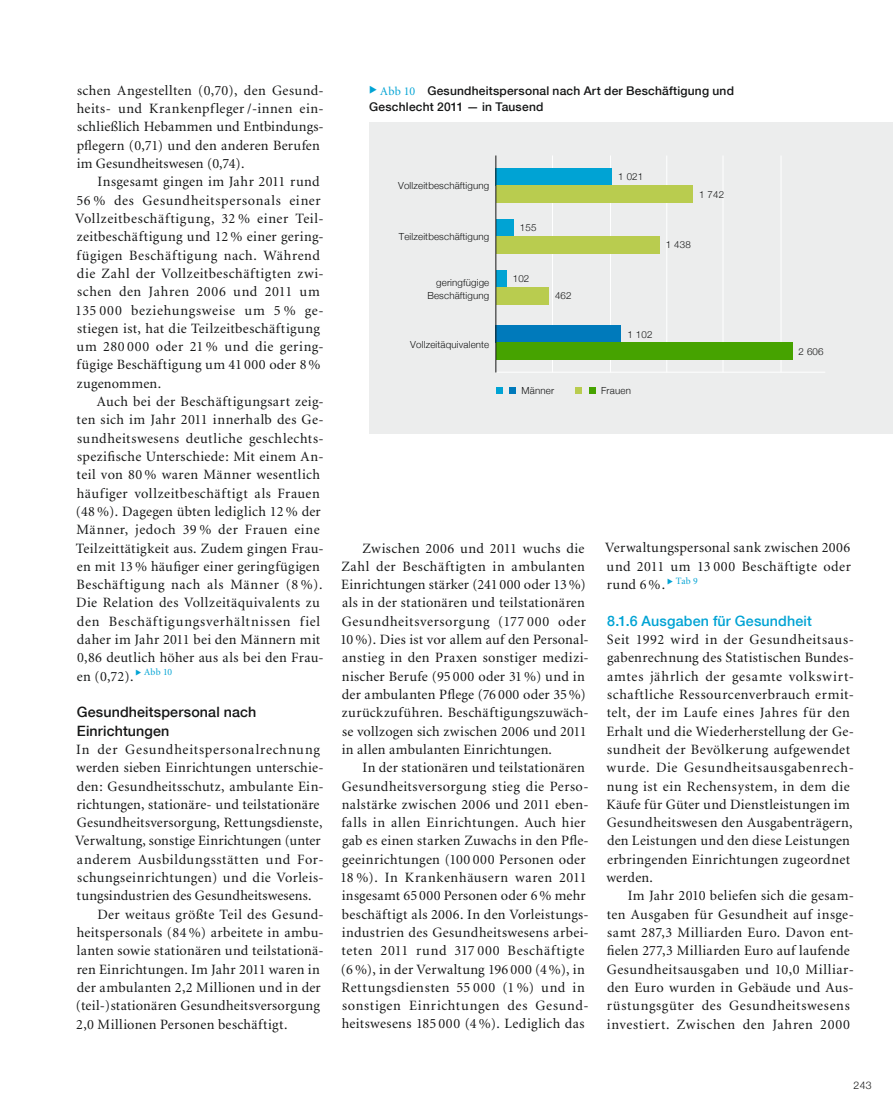
<style>
.page{position:relative;width:893px;height:1106px;background:#fff}
.page>*{position:absolute;margin:0;border:0;box-sizing:border-box;transform-origin:0 0}
.t1{font:14.25px/18.3px "Minion Regular 22";letter-spacing:.03em;color:#151616}
.t2{font:14.25px "Minion Regular 22";letter-spacing:.01em;color:#151616}
.t3{font:14.25px "Minion Regular 22";letter-spacing:.005em;color:#151616}
.t4{font:14.25px/18.3px "Helvetica Neue Medium 6";letter-spacing:.01em;color:#151616}
.t5{font:14.25px "Minion Regular 22";letter-spacing:.055em;color:#151616}
.t6{font:14.25px "Helvetica Neue Medium 7";letter-spacing:.01em;color:#00a3d4}
.t7{font:12px/16.5px "Helvetica Neue Medium 6";letter-spacing:.015em;color:#151616}
.t8{font:10.5px "Helvetica Neue Light 6";color:#151616}
.t9{font:9.75px/12.8px "Helvetica Neue Light 6";letter-spacing:.015em;color:#151616;text-align:right}
.s1{color:#00a3d4}
.s2{font-family:"Minion Regular 22";color:#00a3d4}
</style>
<div class="page">
<div style="left:369px;top:122px;width:524px;height:311px;background:#eceded"></div>
<hr style="left:781px;top:155px;width:1px;height:217px;background:#fff">
<hr style="left:723px;top:155px;width:1px;height:217px;background:#fff">
<hr style="left:666px;top:155px;width:1px;height:217px;background:#fff">
<hr style="left:610px;top:155px;width:1px;height:217px;background:#fff">
<hr style="left:552px;top:155px;width:1px;height:217px;background:#fff">
<hr style="left:496px;top:372px;width:329px;height:1px;background:#fff">
<div style="left:496px;top:169px;width:116px;height:17px;background:#00a3d4"></div>
<div style="left:496px;top:186px;width:197px;height:17px;background:#b9cc4f"></div>
<div style="left:496px;top:219px;width:17px;height:17px;background:#00a3d4"></div>
<div style="left:496px;top:236px;width:163px;height:17px;background:#b9cc4f"></div>
<div style="left:496px;top:270px;width:10px;height:17px;background:#00a3d4"></div>
<div style="left:496px;top:287px;width:53px;height:17px;background:#b9cc4f"></div>
<div style="left:496px;top:326px;width:125px;height:17px;background:#007abb"></div>
<div style="left:496px;top:343px;width:296px;height:17px;background:#46a300"></div>
<div style="left:509px;top:387px;width:7px;height:7px;background:#007abb"></div>
<div style="left:496px;top:387px;width:7px;height:7px;background:#00a3d4"></div>
<div style="left:589px;top:387px;width:7px;height:7px;background:#46a300"></div>
<div style="left:576px;top:387px;width:6px;height:7px;background:#b9cc4f"></div>
<hr style="left:495px;top:155px;width:1px;height:217px;background:#151616">
<p class="t1" style="left:77px;top:82px;width:249px">schen Angestellten (0,70), den Gesund&shy;heits- und Krankenpfleger / -innen ein&shy;schließlich Hebammen und Entbindungs&shy;pflegern (0,71) und den anderen Berufen im Gesundheitswesen (0,74).</p>
<p class="t1" style="left:75px;top:173px;width:250px;text-indent:22px">Insgesamt gingen im Jahr 2011 rund 56 % des Gesundheitspersonals einer Vollzeitbeschäftigung, 32 % einer Teil&shy;zeitbeschäftigung und 12 % einer gering&shy;fügigen Beschäftigung nach. Während die Zahl der Vollzeitbeschäftigten zwi&shy;schen den Jahren 2006 und 2011 um 135 000 beziehungsweise um 5 % ge&shy;stiegen ist, hat die Teilzeitbeschäftigung um 280 000 oder 21 % und die gering&shy;fügige Beschäftigung um 41 000 oder 8 % zugenommen.</p>
<p class="t1" style="left:76px;top:393px;width:250px;text-indent:21px">Auch bei der Beschäftigungsart zeig&shy;ten sich im Jahr 2011 innerhalb des Ge&shy;sundheitswesens deutliche geschlechts&shy;spezifische Unterschiede: Mit einem An&shy;teil von 80 % waren Männer wesentlich häu figer vollzeitbeschäftigt als Frauen (48 %). Dagegen übten lediglich 12 % der Männer, jedoch 39 % der Frauen eine Teilzeit tätigkeit aus. Zudem gingen Frau&shy;en mit 13 % häufiger einer geringfügigen Beschäftigung nach als Männer (8 %).<br>Die Relation des Vollzeitäquivalents zu den Beschäftigungsverhältnissen fiel daher im Jahr 2011 bei den Männern mit 0,86 deutlich höher aus als bei den Frau&shy;en (0,72). <sup>◆</sup> <sup>Abb</sup> <sup>10</sup></p>
<p class="t4" style="left:77px;top:702px;width:181px">Gesundheitspersonal nach<br>Einrichtungen</p>
<p class="t5" style="left:76px;top:742px;width:245px">In der Gesundheitspersonalrechnung</p>
<p class="t1" style="left:76px;top:759px;width:249px">werden sieben Einrichtungen unterschie-</p>
<p class="t1" style="left:77px;top:777px;width:248px">den: Gesundheitsschutz, ambulante Ein-</p>
<p class="t2" style="left:77px;top:797px;width:244px">richtungen, stationäre- und teilstationäre</p>
<p class="t1" style="left:77px;top:814px;width:247px">Gesundheitsversorgung, Rettungsdienste,</p>
<p class="t3" style="left:75px;top:834px;width:247px">Verwaltung, sonstige Ein richtungen (unter</p>
<p class="t1" style="left:77px;top:850px;width:248px">anderem Ausbildungsstätten und For-</p>
<p class="t1" style="left:77px;top:869px;width:248px">schungseinrichtungen) und die Vorleis-</p>
<p class="t1" style="left:77px;top:887px;width:237px">tungsindustrien des Gesundheitswesens.</p>
<p class="t1" style="left:97px;top:905px;width:228px">Der weitaus größte Teil des Gesund-</p>
<p class="t1" style="left:77px;top:923px;width:249px">heitspersonals (84 %) arbeitete in ambu-</p>
<p class="t1" style="left:77px;top:942px;width:248px">lanten sowie stationären und teilstationä-</p>
<p class="t1" style="left:77px;top:960px;width:245px">ren Einrichtungen. Im Jahr 2011 waren in</p>
<p class="t1" style="left:77px;top:978px;width:245px">der ambulanten 2,2 Millionen und in der</p>
<p class="t1" style="left:76px;top:997px;width:245px">(teil-)stationären Gesundheitsversorgung</p>
<p class="t1" style="left:76px;top:1015px;width:213px">2,0 Millionen Personen beschäftigt.</p>
<p class="t7" style="left:369px;top:82px;width:366px"><span class="s1">◆</span> <span class="s2">Abb 10</span> Gesundheitspersonal nach Art der Beschäftigung und<br>Geschlecht 2011 — in Tausend</p>
<p class="t9" style="left:398px;top:179px;width:93px">Vollzeitbeschäftigung</p>
<p class="t9" style="left:399px;top:229px;width:92px">Teilzeitbeschäftigung</p>
<p class="t9" style="left:427px;top:275px;width:63px">geringfügige<br>Beschäftigung</p>
<p class="t9" style="left:410px;top:338px;width:81px">Vollzeitäquivalente</p>
<p class="t9" style="left:520px;top:221px;width:18px">155</p>
<p class="t9" style="left:513px;top:272px;width:18px">102</p>
<p class="t9" style="left:555px;top:289px;width:18px">462</p>
<p class="t9" style="left:618px;top:170px;width:26px">1 021</p>
<p class="t9" style="left:699px;top:187px;width:26px">1 742</p>
<p class="t9" style="left:666px;top:238px;width:26px">1 438</p>
<p class="t9" style="left:627px;top:327px;width:26px">1 102</p>
<p class="t9" style="left:521px;top:384px;width:34px">Männer</p>
<p class="t9" style="left:601px;top:384px;width:31px">Frauen</p>
<p class="t9" style="left:799px;top:344px;width:26px">2 606</p>
<p class="t1" style="left:340px;top:539px;width:250px;text-indent:22px">Zwischen 2006 und 2011 wuchs die Zahl der Beschäftigten in ambulanten Einrichtungen stärker (241 000 oder 13 %) als in der stationären und teilstatio nären Gesundheitsversorgung (177 000 oder 10 %). Dies ist vor allem auf den Personal&shy;anstieg in den Praxen sonstiger medizi&shy;nischer Berufe (95 000 oder 31 %) und in der ambulanten Pflege (76 000 oder 35 %) zurückzuführen. Beschäftigungszuwäch&shy;se vollzogen sich zwischen 2006 und 2011 in allen ambulanten Einrichtungen.</p>
<p class="t1" style="left:340px;top:759px;width:250px;text-indent:22px">In der stationären und teilstationären Gesundheitsversorgung stieg die Perso&shy;nalstärke zwischen 2006 und 2011 eben&shy;falls in allen Einrichtungen. Auch hier gab es einen starken Zuwachs in den Pfle&shy;geeinrichtungen (100 000 Personen oder 18 %). In Krankenhäusern waren 2011 insgesamt 65 000 Personen oder 6 % mehr beschäftigt als 2006. In den Vorleistungs&shy;industrien des Gesundheitswesens arbei&shy;teten 2011 rund 317 000 Beschäftigte (6 %), in der Verwaltung 196 000 (4 %), in Rettungsdiensten 55 000 (1 %) und in sonstigen Einrichtungen des Gesund&shy;heitswesens 185 000 (4 %). Lediglich das</p>
<p class="t1" style="left:605px;top:539px;width:247px;text-align:justify">Verwaltungspersonal sank zwischen 2006 und 2011 um 13 000 Beschäftigte oder rund 6 %. <sup>◆</sup> <sup>Tab</sup> <sup>9</sup></p>
<p class="t6" style="left:607px;top:609px;width:206px">8.1.6 Ausgaben für Gesundheit</p>
<p class="t1" style="left:606px;top:631px;width:249px">Seit 1992 wird in der Gesundheitsaus&shy;gabenrechnung des Statistischen Bundes&shy;amtes jährlich der gesamte volkswirt&shy;schaftliche Ressourcenverbrauch ermit&shy;telt, der im Laufe eines Jahres für den Erhalt und die Wiederherstellung der Ge&shy;sundheit der Bevölkerung aufgewendet wurde. Die Gesundheitsausgabenrech&shy;nung ist ein Rechensystem, in dem die Käufe für Güter und Dienstleistungen im Gesundheits wesen den Ausgabenträgern, den Leistungen und den diese Leistungen erbringenden Einrichtungen zugeordnet werden.</p>
<p class="t1" style="left:607px;top:887px;width:249px;text-indent:21px">Im Jahr 2010 beliefen sich die gesam&shy;ten Ausgaben für Gesundheit auf insge&shy;samt 287,3 Milliarden Euro. Davon ent&shy;fielen 277,3 Milliarden Euro auf laufende Gesundheitsausgaben und 10,0 Milliar&shy;den Euro wurden in Gebäude und Aus&shy;rüstungsgüter des Gesundheitswesens in vestiert. Zwischen den Jahren 2000</p>
<p class="t8" style="left:853px;top:1076px;width:20px">243</p>
</div>
